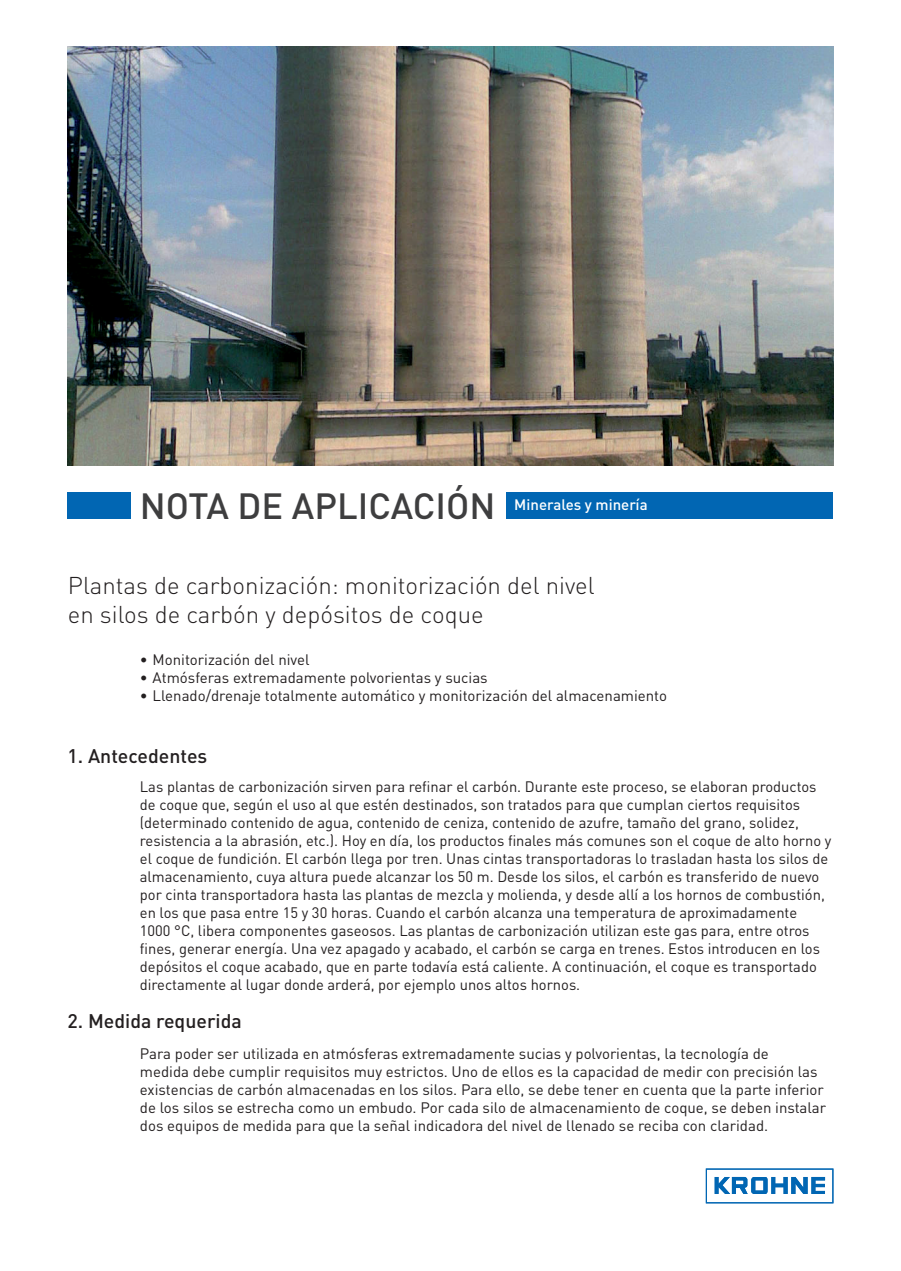
<style>
.page{position:relative;width:901px;height:1271px;background:#fff}
.page>*{position:absolute;margin:0;border:0;box-sizing:border-box;transform-origin:0 0}
.t1{font:500 36px "DIN";color:#3e3e3f}
.t2{font:300 24px "DIN";color:#231f20}
.Title_in_section{font:500 19.5px "DIN";color:#231f20}
.paragraph{font:15px/18px "DIN";color:#231f20}
.t3{font:500 15px "DIN";color:#fff}
</style>
<div class="page">
<svg style="left:705px;top:1168px;width:128px;height:36px"></svg>
<img style="left:67px;top:46px;width:766px;height:419px">
<div style="left:67px;top:492px;width:766px;height:26px;background:#0166b3"></div>
<div style="left:131px;top:489px;width:374px;height:30px;background:#fff"></div>
<p class="t1" style="left:140px;top:482px;width:357px">NOTA DE APLICACIÓN</p>
<p class="t3" style="left:514px;top:495px;width:135px">Minerales y minería</p>
<p class="t2" style="left:68px;top:570px;width:528px">Plantas de carbonización: monitorización del nivel</p>
<p class="t2" style="left:68px;top:599px;width:417px">en silos de carbón y depósitos de coque</p>
<p class="paragraph" style="left:140px;top:650px;width:171px">• Monitorización del nivel</p>
<p class="paragraph" style="left:140px;top:668px;width:349px">• Atmósferas extremadamente polvorientas y sucias</p>
<p class="paragraph" style="left:140px;top:686px;width:528px">• Llenado/drenaje totalmente automático y monitorización del almacenamiento</p>
<p class="Title_in_section" style="left:67px;top:743px;width:141px">1. Antecedentes</p>
<p class="paragraph" style="left:140px;top:777px;width:693px">Las plantas de carbonización sirven para refinar el carbón. Durante este proceso, se elaboran productos de coque que, según el uso al que estén destinados, son tratados para que cumplan ciertos requisitos (determinado contenido de agua, contenido de ceniza, contenido de azufre, tamaño del grano, solidez, resistencia a la abrasión, etc.). Hoy en día, los productos finales más comunes son el coque de alto horno y el coque de fundición. El carbón llega por tren. Unas cintas transportadoras lo trasladan hasta los silos de almacenamiento, cuya altura puede alcanzar los 50 m. Desde los silos, el carbón es transferido de nuevo por cinta transportadora hasta las plantas de mezcla y molienda, y desde allí a los hornos de combustión, en los que pasa entre 15 y 30 horas. Cuando el carbón alcanza una temperatura de aproximadamente 1000 °C, libera componentes gaseosos. Las plantas de carbonización utilizan este gas para, entre otros fines, generar energía. Una vez apagado y acabado, el carbón se carga en trenes. Estos introducen en los depósitos el coque acabado, que en parte todavía está caliente. A continuación, el coque es transportado directamente al lugar donde arderá, por ejemplo unos altos hornos.</p>
<p class="Title_in_section" style="left:67px;top:1008px;width:176px">2. Medida requerida</p>
<p class="paragraph" style="left:140px;top:1043px;width:687px">Para poder ser utilizada en atmósferas extremadamente sucias y polvorientas, la tecnología de<br>medida debe cumplir requisitos muy estrictos. Uno de ellos es la capacidad de medir con precisión las existencias de carbón almacenadas en los silos. Para ello, se debe tener en cuenta que la parte inferior de los silos se estrecha como un embudo. Por cada silo de almacenamiento de coque, se deben instalar dos equipos de medida para que la señal indicadora del nivel de llenado se reciba con claridad.</p>
</div>
